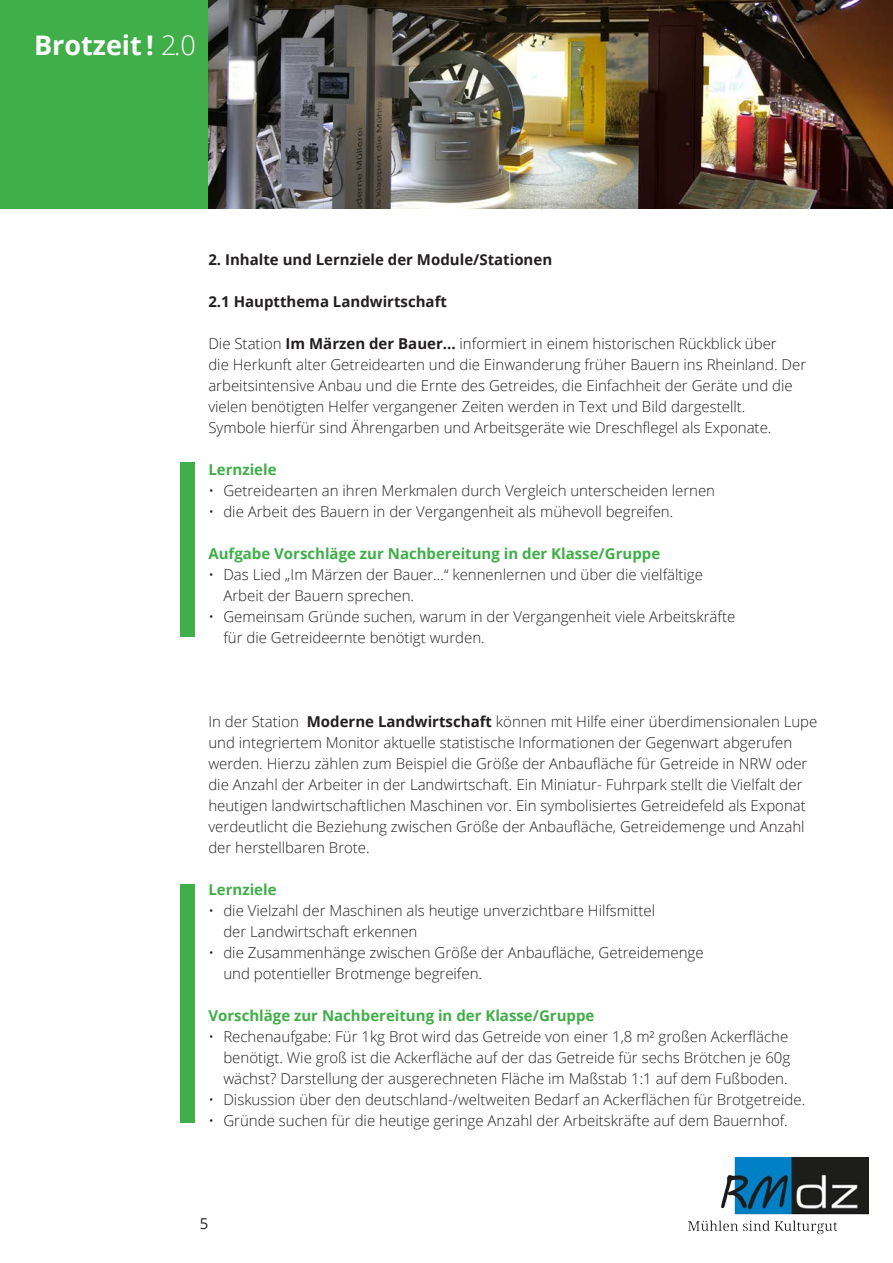
<style>
.page{position:relative;width:893px;height:1263px;background:#fff}
.page>*{position:absolute;margin:0;border:0;box-sizing:border-box;transform-origin:0 0}
.t1{font:700 27px "Open Sans";color:#fff}
.t2{font:300 15px/21px "Open Sans";color:#231f20}
.t3{font:700 15px "Open Sans";color:#40ae49}
.t4{font:700 15px "Open Sans";color:#231f20}
.t5{font:15px "Open Sans";color:#231f20}
.s1{font-weight:300}
.s2{font-weight:700}
</style>
<div class="page">
<img style="left:688px;top:1157px;width:181px;height:78px">
<div style="left:181px;top:462px;width:14px;height:174px;background:#40ae49"></div>
<div style="left:181px;top:885px;width:14px;height:238px;background:#40ae49"></div>
<div style="left:0;top:0;width:208px;height:208px;background:#40ae49"></div>
<img style="left:208px;top:0;width:685px;height:208px">
<h1 class="t1" style="left:34px;top:26px;width:163px">Brotzeit ! <span class="s1">2.0</span></h1>
<p class="t4" style="left:208px;top:249px;width:345px">2. Inhalte und Lernziele der Module/Stationen</p>
<p class="t4" style="left:208px;top:291px;width:240px">2.1 Hauptthema Landwirtschaft</p>
<p class="t2" style="left:208px;top:333px;width:599px">Die Station <span class="s2">Im Märzen der Bauer...</span> informiert in einem historischen Rückblick über<br>die Herkunft alter Getreidearten und die Einwanderung früher Bauern ins Rheinland. Der arbeitsintensive Anbau und die Ernte des Getreides, die Einfachheit der Geräte und die vielen benötigten Helfer vergangener Zeiten werden in Text und Bild dargestellt.<br>Symbole hierfür sind Ährengarben und Arbeitsgeräte wie Dreschflegel als Exponate.</p>
<p class="t3" style="left:208px;top:459px;width:70px">Lernziele</p>
<p class="t2" style="left:208px;top:480px;width:508px">• Getreidearten an ihren Merkmalen durch Vergleich unterscheiden lernen</p>
<p class="t2" style="left:208px;top:501px;width:466px">• die Arbeit des Bauern in der Vergangenheit als mühevoll begreifen.</p>
<p class="t3" style="left:208px;top:543px;width:453px">Aufgabe Vorschläge zur Nachbereitung in der Klasse/Gruppe</p>
<p class="t2" style="left:223px;top:564px;width:481px;text-indent:-15px">• Das Lied „Im Märzen der Bauer…“ kennenlernen und über die vielfältige<br>Arbeit der Bauern sprechen.</p>
<p class="t2" style="left:223px;top:606px;width:513px;text-indent:-15px">• Gemeinsam Gründe suchen, warum in der Vergangenheit viele Arbeitskräfte für die Getreideernte benötigt wurden.</p>
<p class="t2" style="left:208px;top:711px;width:611px">In der Station <span class="s2">Moderne Landwirtschaft</span> können mit Hilfe einer überdimensionalen Lupe und integriertem Monitor aktuelle statistische Informationen der Gegenwart abgerufen werden. Hierzu zählen zum Beispiel die Größe der Anbaufläche für Getreide in NRW oder die Anzahl der Arbeiter in der Landwirtschaft. Ein Miniatur- Fuhrpark stellt die Vielfalt der heutigen landwirtschaftlichen Maschinen vor. Ein symbolisiertes Getreidefeld als Exponat verdeutlicht die Beziehung zwischen Größe der Anbaufläche, Getreidemenge und Anzahl der herstellbaren Brote.</p>
<p class="t3" style="left:208px;top:879px;width:70px">Lernziele</p>
<p class="t2" style="left:223px;top:900px;width:433px;text-indent:-15px">• die Vielzahl der Maschinen als heutige unverzichtbare Hilfsmittel der Landwirtschaft erkennen</p>
<p class="t2" style="left:223px;top:942px;width:482px;text-indent:-15px">• die Zusammenhänge zwischen Größe der Anbaufläche, Getreidemenge und potentieller Brotmenge begreifen.</p>
<p class="t3" style="left:208px;top:1005px;width:387px">Vorschläge zur Nachbereitung in der Klasse/Gruppe</p>
<p class="t2" style="left:223px;top:1026px;width:568px;text-indent:-15px">• Rechenaufgabe: Für 1kg Brot wird das Getreide von einer 1,8 m² großen Ackerfläche benötigt. Wie groß ist die Ackerfläche auf der das Getreide für sechs Brötchen je 60g wächst? Darstellung der ausgerechneten Fläche im Maßstab 1:1 auf dem Fußboden.</p>
<p class="t2" style="left:208px;top:1089px;width:598px">• Diskussion über den deutschland-/weltweiten Bedarf an Ackerflächen für Brotgetreide.</p>
<p class="t2" style="left:208px;top:1110px;width:581px">• Gründe suchen für die heutige geringe Anzahl der Arbeitskräfte auf dem Bauernhof.</p>
<p class="t5" style="left:200px;top:1213px;width:10px">5</p>
</div>
